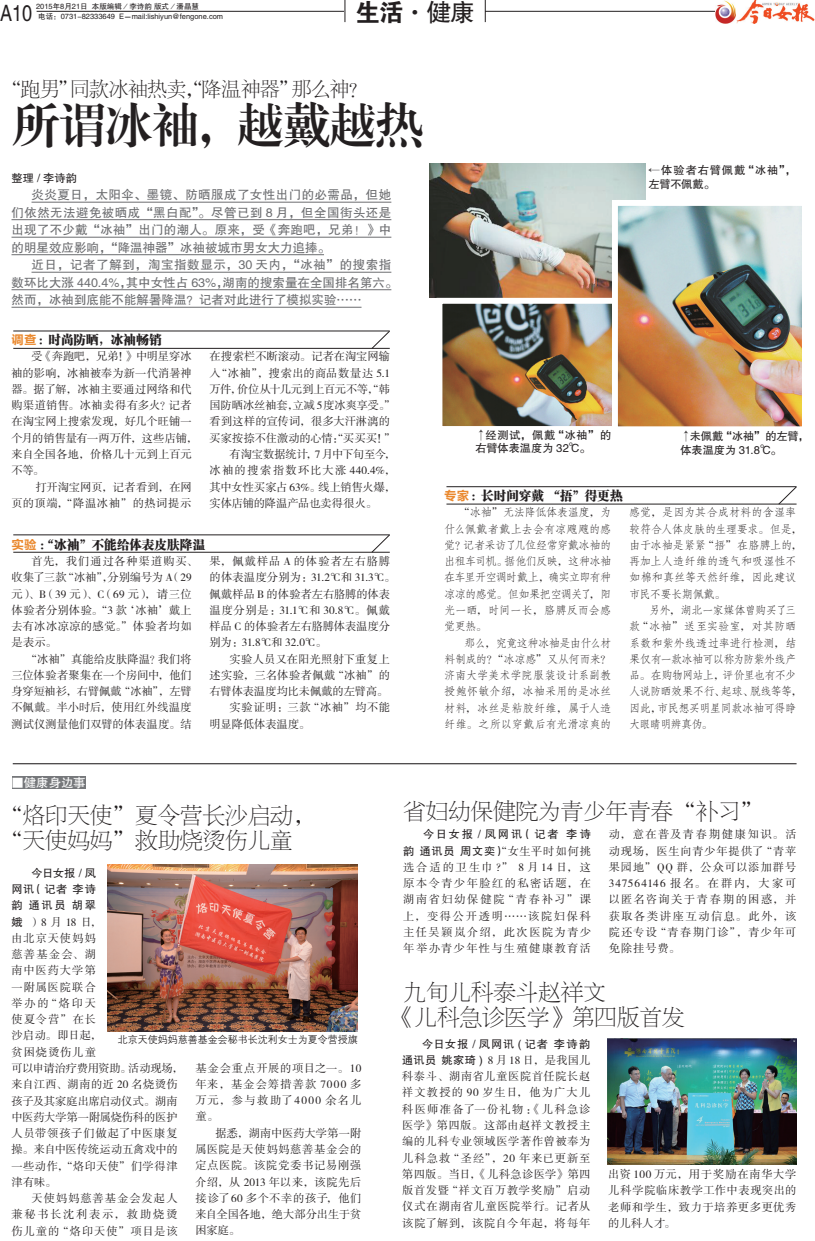
<style>
.page{position:relative;width:815px;height:1241px;background:#fff}
.page>*{position:absolute;margin:0;border:0;box-sizing:border-box;transform-origin:0 0}
.t1{font:47.5px "FZXBSJW GB1 0";letter-spacing:-.025em;color:#231f20}
.t2{font:25px "FZHTJW GB1 0";color:#231f20}
.t3{font:22.62px "FZHTJW GB1 0";color:#231f20;scale:.8 1}
.t4{font:22.5px/25px "FZBSJW GB1 0";color:#231f20}
.t5{font:20px "FZSYJW GB1 0";letter-spacing:-.035em;color:#231f20}
.t6{font:12.5px/17.5px "FZHTJW GB1 0";color:#6c6d70;text-align:justify}
.t7{font:12.5px "FZCSK GBK1 0";letter-spacing:.01em;color:#231f20}
.t8{font:12.5px "FZHTJW GB1 0";letter-spacing:-.01em;color:#fff}
.t9{font:11.25px/16.2px "FZSSJW GB1 0";letter-spacing:.03em;color:#231f20;text-align:justify}
.t10{font:11.25px/16.2px "FZFSJW GB1 0";letter-spacing:-.035em;color:#231f20;text-align:justify}
.t11{font:11.25px/16.2px "FZSSJW GB1 0";letter-spacing:.005em;color:#231f20}
.t12{font:11.25px/16.2px "FZFSJW GB1 0";letter-spacing:-.06em;color:#231f20}
.t13{font:11.25px "FZSSJW GB1 0";letter-spacing:-.01em;color:#231f20}
.t14{font:11.25px/16.2px "FZHTJW GB1 0";letter-spacing:.125em;color:#231f20;text-align:right}
.t15{font:11.25px/16.2px "FZHTJW GB1 0";letter-spacing:.045em;color:#231f20;text-align:justify}
.t16{font:11.25px/13.8px "FZHTJW GB1 0";letter-spacing:-.01em;color:#231f20}
.t17{font:11.25px/13.8px "FZHTJW GB1 0";letter-spacing:.005em;color:#231f20}
.t18{font:11.25px/13.8px "FZHTJW GB1 0";letter-spacing:.065em;color:#231f20}
.t19{font:11.25px "FZSSJW GB1 0";letter-spacing:.055em;color:#231f20}
.t20{font:11.25px "FZSSJW GB1 0";letter-spacing:-.025em;color:#231f20}
.t21{font:11.25px "FZSSJW GB1 0";letter-spacing:.11em;color:#231f20}
.t22{font:11.25px "FZSSJW GB1 0";color:#231f20}
.t23{font:11.25px "FZSSJW GB1 0";letter-spacing:.01em;color:#231f20}
.t24{font:11.25px "FZSSJW GB1 0";letter-spacing:-.015em;color:#231f20}
.t25{font:11.25px "FZSSJW GB1 0";letter-spacing:-.005em;color:#231f20}
.t26{font:11.25px "FZSSJW GB1 0";letter-spacing:.05em;color:#231f20}
.t27{font:11.25px "FZHTJW GB1 0";letter-spacing:.09em;color:#231f20}
.t28{font:10px "FZZDXJW GB1 0";color:#231f20}
.t29{font:7.5px/10px "FZHTJW GB1 0";color:#231f20}
.s1{font-family:"FZDHTJW GB1 0"}
.s2{font-family:"FZLTCHK GBK1 0";color:#ea892f}
.s3{font-family:"FZHTJW GB1 0"}
.s4{font-family:"FZSSJW GB1 0"}
</style>
<div class="page">
<img style="left:429px;top:164px;width:216px;height:134px">
<hr style="left:37px;top:11px;width:744px;height:1px;background:#231f20">
<img style="left:716px;top:0;width:99px;height:23px">
<div style="left:345px;top:0;width:140px;height:23px;background:#fff"></div>
<svg style="left:345px;top:0;width:1px;height:22px"></svg>
<svg style="left:485px;top:0;width:1px;height:22px"></svg>
<div style="left:12px;top:776px;width:73px;height:12px;background:#76787b"></div>
<hr style="left:32px;top:202px;width:359px;height:1px;background:#6c6d70">
<hr style="left:12px;top:219px;width:379px;height:1px;background:#6c6d70">
<hr style="left:12px;top:237px;width:379px;height:1px;background:#6c6d70">
<hr style="left:12px;top:254px;width:312px;height:1px;background:#6c6d70">
<hr style="left:32px;top:272px;width:359px;height:1px;background:#6c6d70">
<hr style="left:12px;top:289px;width:379px;height:1px;background:#6c6d70">
<hr style="left:12px;top:307px;width:350px;height:1px;background:#6c6d70">
<img style="left:443px;top:305px;width:169px;height:120px">
<div style="left:436px;top:298px;width:201px;height:134px;border:6px solid #fff"></div>
<img style="left:619px;top:207px;width:182px;height:218px">
<div style="left:612px;top:200px;width:196px;height:232px;border:6px solid #fff"></div>
<img style="left:107px;top:864px;width:251px;height:167px">
<img style="left:608px;top:1038px;width:189px;height:126px">
<hr style="left:13px;top:552px;width:377px;height:1px;background:#231f20">
<hr style="left:13px;top:534px;width:377px;height:1px;background:#231f20">
<hr style="left:13px;top:348px;width:377px;height:1px;background:#231f20">
<hr style="left:13px;top:330px;width:377px;height:1px;background:#231f20">
<hr style="left:446px;top:503px;width:351px;height:1px;background:#231f20">
<hr style="left:446px;top:486px;width:351px;height:1px;background:#231f20">
<svg style="left:371px;top:534px;width:19px;height:19px"></svg>
<svg style="left:371px;top:330px;width:19px;height:19px"></svg>
<svg style="left:778px;top:486px;width:19px;height:19px"></svg>
<hr style="left:13px;top:763px;width:784px;height:1px;background:#231f20">
<h3 class="t3" style="left:0;top:1px;width:42px">A10</h3>
<p class="t29" style="left:36px;top:2px;width:189px">2015年8月21日 本版编辑／李诗韵 版式／潘晶慧<br>电话：0731-82333649 E－mail:lishiyun@fengone.com</p>
<h2 class="t2" style="left:355px;top:-1px;width:121px"><span class="s1">生活</span>·健康</h2>
<h3 class="t5" style="left:2px;top:79px;width:368px">“跑男”同款冰袖热卖，“降温神器”那么神？</h3>
<h1 class="t1" style="left:12px;top:99px;width:413px">所谓冰袖，越戴越热</h1>
<p class="t15" style="left:12px;top:170px;width:67px">整理 / 李诗韵</p>
<p class="t6" style="left:12px;top:187px;width:381px;text-indent:20px">炎炎夏日，太阳伞、墨镜、防晒服成了女性出门的必需品，但她们依然无法避免被晒成“黑白配”。尽管已到 8 月，但全国街头还是出现了不少戴“冰袖”出门的潮人。原来，受《奔跑吧，兄弟！》中的明星效应影响，“降温神器”冰袖被城市男女大力追捧。</p>
<p class="t6" style="left:12px;top:257px;width:388px;text-align:left;text-indent:20px">近日，记者了解到，淘宝指数显示，30 天内，“冰袖”的搜索指数环比大涨 440.4%，其中女性占 63%，湖南的搜索量在全国排名第六。然而，冰袖到底能不能解暑降温？记者对此进行了模拟实验……</p>
<p class="t7" style="left:12px;top:332px;width:152px"><span class="s2">调查</span>：时尚防晒，冰袖畅销</p>
<p class="t11" style="left:12px;top:349px;width:187px;text-indent:20px">受《奔跑吧，兄弟！》中明星穿冰袖的影响，冰袖被奉为新一代消暑神器。据了解，冰袖主要通过网络和代购渠道销售。冰袖卖得有多火？记者在淘宝网上搜索发现，好几个旺铺一个月的销售量有一两万件，这些店铺，来自全国各地，价格几十元到上百元不等。</p>
<p class="t9" style="left:12px;top:479px;width:182px;text-align:right">打开淘宝网页，记者看到，在网<br>页的顶端，“降温冰袖”的热词提示</p>
<p class="t22" style="left:210px;top:350px;width:182px">在搜索栏不断滚动。记者在淘宝网输</p>
<p class="t19" style="left:210px;top:367px;width:182px">入“冰袖”，搜索出的商品数量达 5.1</p>
<p class="t20" style="left:210px;top:383px;width:182px">万件，价位从十几元到上百元不等，“韩</p>
<p class="t13" style="left:210px;top:399px;width:187px">国防晒冰丝袖套，立减 5度冰爽享受。”</p>
<p class="t23" style="left:210px;top:415px;width:182px">看到这样的宣传词，很多大汗淋漓的</p>
<p class="t11" style="left:210px;top:430px;width:187px">买家按捺不住激动的心情：“买买买！”</p>
<p class="t24" style="left:230px;top:448px;width:167px">有淘宝数据统计，7 月中下旬至今，</p>
<p class="t21" style="left:210px;top:464px;width:187px">冰袖的搜索指数环比大涨 440.4%，</p>
<p class="t13" style="left:210px;top:480px;width:187px">其中女性买家占 63%。线上销售火爆，</p>
<p class="t13" style="left:210px;top:497px;width:169px">实体店铺的降温产品也卖得很火。</p>
<p class="t7" style="left:12px;top:537px;width:195px"><span class="s2">实验</span>：“冰袖”不能给体表皮肤降温</p>
<p class="t9" style="left:12px;top:553px;width:187px;text-align:left;text-indent:20px">首先，我们通过各种渠道购买、收集了三款“冰袖”，分别编号为 A（29元）、B（39 元）、C（69 元），请三位体验者分别体验。“3 款‘冰袖’戴上去有冰冰凉凉的感觉。”体验者均如是表示。</p>
<p class="t9" style="left:12px;top:651px;width:182px;text-indent:14px">“冰袖”真能给皮肤降温？我们将三位体验者聚集在一个房间中，他们身穿短袖衫，右臂佩戴“冰袖”，左臂不佩戴。半小时后，使用红外线温度测试仪测量他们双臂的体表温度。结</p>
<p class="t9" style="left:210px;top:553px;width:187px;text-align:left">果，佩戴样品 A 的体验者左右胳膊的体表温度分别为：31.2℃和 31.3℃。佩戴样品 B 的体验者左右胳膊的体表温度分别是：31.1℃和 30.8℃。佩戴样品 C 的体验者左右胳膊体表温度分别为：31.8℃和 32.0℃。</p>
<p class="t9" style="left:230px;top:651px;width:162px">实验人员又在阳光照射下重复上</p>
<p class="t9" style="left:210px;top:667px;width:182px">述实验，三名体验者佩戴“冰袖”的</p>
<p class="t25" style="left:210px;top:685px;width:180px">右臂体表温度均比未佩戴的左臂高。</p>
<p class="t26" style="left:230px;top:701px;width:162px">实验证明：三款“冰袖”均不能</p>
<p class="t13" style="left:210px;top:717px;width:102px">明显降低体表温度。</p>
<p class="t8" style="left:12px;top:776px;width:75px">■健康身边事</p>
<p class="t18" style="left:648px;top:164px;width:149px">←体验者右臂佩戴“冰袖”，左臂不佩戴。</p>
<p class="t17" style="left:475px;top:428px;width:138px">↑经测试，佩戴“冰袖”的右臂体表温度为 32℃。</p>
<p class="t7" style="left:444px;top:488px;width:180px"><span class="s2">专家</span>：长时间穿戴 “捂”得更热</p>
<p class="t16" style="left:680px;top:430px;width:130px">↑未佩戴“冰袖”的左臂，体表温度为 31.8℃。</p>
<p class="t10" style="left:444px;top:504px;width:169px;text-indent:14px">“冰袖”无法降低体表温度，为什么佩戴者戴上去会有凉飕飕的感觉？记者采访了几位经常穿戴冰袖的出租车司机。据他们反映，这种冰袖在车里开空调时戴上，确实立即有种凉凉的感觉。但如果把空调关了，阳光一晒，时间一长，胳膊反而会感觉更热。</p>
<p class="t10" style="left:444px;top:634px;width:169px;text-indent:20px">那么，究竟这种冰袖是由什么材料制成的？“冰凉感”又从何而来？济南大学美术学院服装设计系副教授鲍怀敏介绍，冰袖采用的是冰丝材料，冰丝是粘胶纤维，属于人造纤维。之所以穿戴后有光滑凉爽的</p>
<p class="t10" style="left:629px;top:504px;width:174px;text-align:left">感觉，是因为其合成材料的含湿率较符合人体皮肤的生理要求。但是，由于冰袖是紧紧“捂”在胳膊上的，再加上人造纤维的透气和吸湿性不如棉和真丝等天然纤维，因此建议市民不要长期佩戴。</p>
<p class="t12" style="left:629px;top:602px;width:174px;text-indent:20px">另外，湖北一家媒体曾购买了三款“冰袖”送至实验室，对其防晒系数和紫外线透过率进行检测，结果仅有一款冰袖可以称为防紫外线产品。在购物网站上，评价里也有不少人说防晒效果不行、起球、脱线等等，因此，市民想买明星同款冰袖可得睁大眼睛明辨真伪。</p>
<h3 class="t4" style="left:0;top:802px;width:316px">“烙印天使”夏令营长沙启动，“天使妈妈”救助烧烫伤儿童</h3>
<p class="t15" style="left:12px;top:865px;width:86px;text-indent:20px">今日女报 / 凤网讯（记者 李诗韵 通讯员 胡翠</p>
<p class="t9" style="left:12px;top:914px;width:173px;text-align:left"><span class="s3">娥</span> ）8月18日，<br>由北京天使妈妈<br>慈善基金会、湖<br>南中医药大学第<br>一附属医院联合<br>举办的“烙印天<br>使夏令营”在长<br>沙启动。即日起，<br>贫困烧烫伤儿童<br>可以申请治疗费用资助。活动现场，来自江西、湖南的近 20 名烧烫伤孩子及其家庭出席启动仪式。湖南中医药大学第一附属烧伤科的医护人员带领孩子们做起了中医康复操。来自中医传统运动五禽戏中的一些动作，“烙印天使”们学得津津有味。</p>
<p class="t9" style="left:12px;top:1190px;width:168px;text-indent:20px">天使妈妈慈善基金会发起人兼秘书长沈利表示，救助烧烫伤儿童的“烙印天使”项目是该</p>
<p class="t28" style="left:118px;top:1034px;width:241px">北京天使妈妈慈善基金会秘书长沈利女士为夏令营授旗</p>
<p class="t9" style="left:195px;top:1060px;width:168px">基金会重点开展的项目之一。10年来，基金会筹措善款 7000 多万元，参与救助了4000 余名儿童。</p>
<p class="t9" style="left:195px;top:1125px;width:168px;text-indent:20px">据悉，湖南中医药大学第一附属医院是天使妈妈慈善基金会的定点医院。该院党委书记易刚强介绍，从 2013 年以来，该院先后接诊了60 多个不幸的孩子，他们来自全国各地，绝大部分出生于贫困家庭。</p>
<h3 class="t4" style="left:403px;top:798px;width:361px">省妇幼保健院为青少年青春“补习”</h3>
<p class="t14" style="left:403px;top:826px;width:189px">今日女报 / 凤网讯（记者 李诗<br>韵 通讯员 周文奕）<span class="s4">“女生平时如何挑</span></p>
<p class="t9" style="left:403px;top:859px;width:189px">选合适的卫生巾 ?” 8 月14 日，这原本令青少年脸红的私密话题，在湖南省妇幼保健院“青春补习”课上，变得公开透明……该院妇保科主任吴颖岚介绍，此次医院为青少年举办青少年性与生殖健康教育活</p>
<p class="t9" style="left:609px;top:826px;width:189px">动，意在普及青春期健康知识。活动现场，医生向青少年提供了“青苹果园地”QQ 群，公众可以添加群号347564146 报名。在群内，大家可以匿名咨询关于青春期的困惑，并获取各类讲座互动信息。此外，该院还专设“青春期门诊”，青少年可免除挂号费。</p>
<h3 class="t4" style="left:392px;top:979px;width:294px;text-indent:11px">九旬儿科泰斗赵祥文<br>《儿科急诊医学》第四版首发</h3>
<p class="t27" style="left:422px;top:1037px;width:170px">今日女报 / 凤网讯 ( 记者 李诗韵</p>
<p class="t9" style="left:402px;top:1052px;width:190px"><span class="s3">通讯员 姚家琦 )</span> 8 月 18 日，是我国儿科泰斗、湖南省儿童医院首任院长赵祥文教授的 90 岁生日，他为广大儿科医师准备了一份礼物：《儿科急诊医学》第四版。这部由赵祥文教授主编的儿科专业领域医学著作曾被奉为儿科急救“圣经”，20 年来已更新至第四版。当日，《儿科急诊医学》第四版首发暨“祥文百万教学奖励”启动仪式在湖南省儿童医院举行。记者从该院了解到，该院自今年起，将每年</p>
<p class="t9" style="left:608px;top:1166px;width:190px">出资 100 万元，用于奖励在南华大学儿科学院临床教学工作中表现突出的老师和学生，致力于培养更多更优秀的儿科人才。</p>
</div>
